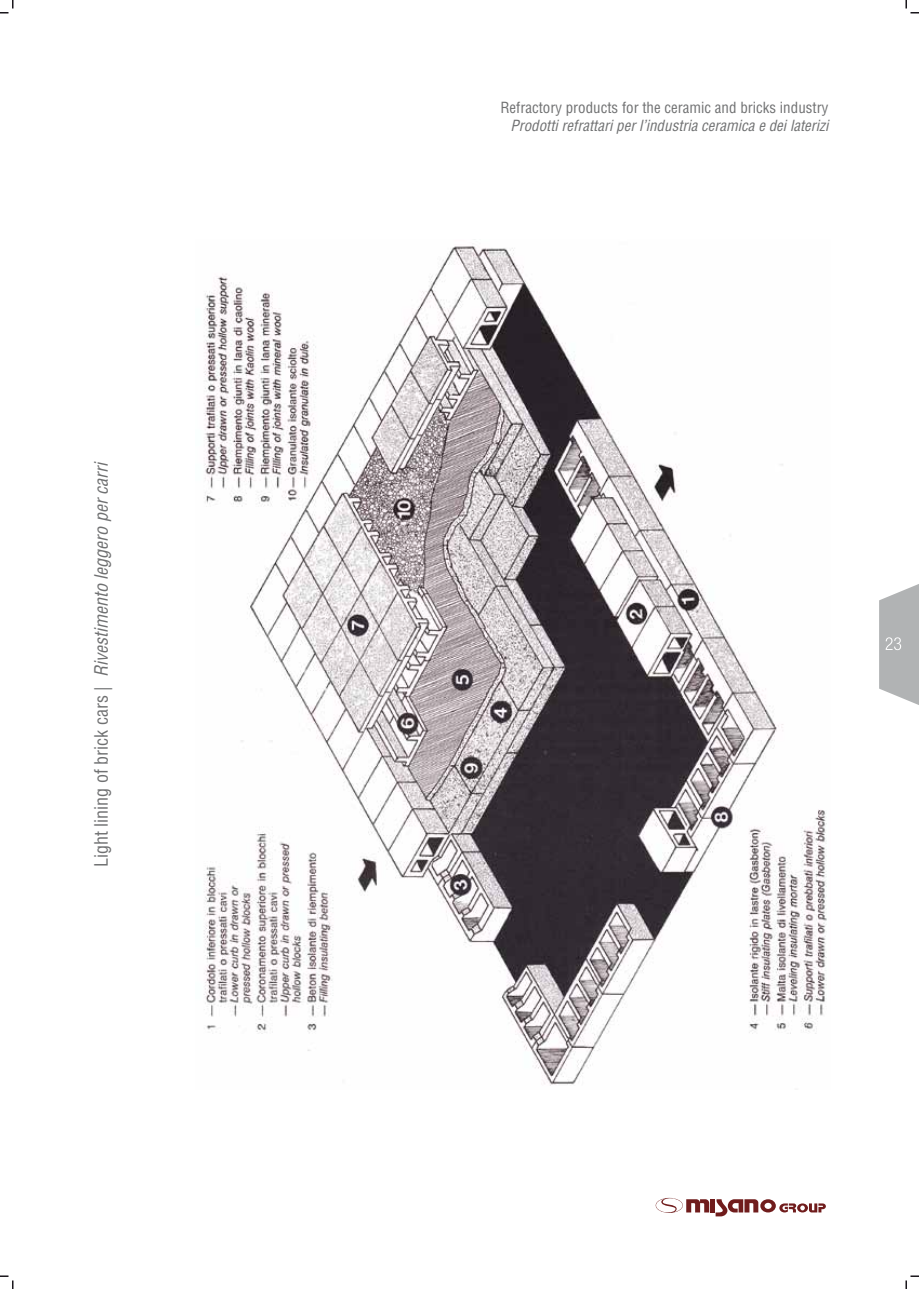
<style>
.page{position:relative;width:919px;height:1289px;background:#fff}
.page>*{position:absolute;margin:0;border:0;box-sizing:border-box;transform-origin:0 0}
.t1{font:italic condensed 18px "Helvetica LT Std";color:#707172}
.t2{font:italic condensed 15px "Helvetica LT Std";color:#707172}
.t3{font:condensed 15px "Helvetica LT Std";color:#707172}
.s1{font-style:normal}
</style>
<div class="page">
<img style="left:203px;top:239px;width:624px;height:847px">
<svg style="left:879px;top:584px;width:39px;height:121px;background:#bcbebf"></svg>
<div style="left:710px;top:1199px;width:5px;height:13px;background:#701c1c"></div>
<svg style="left:715px;top:1199px;width:110px;height:17px"></svg>
<svg style="left:655px;top:1197px;width:54px;height:15px"></svg>
<svg style="left:0;top:0;width:14px;height:14px"></svg>
<svg style="left:905px;top:0;width:13px;height:14px"></svg>
<svg style="left:905px;top:1275px;width:13px;height:13px"></svg>
<svg style="left:0;top:1275px;width:14px;height:13px"></svg>
<p class="t1" style="left:90px;top:867px;width:407px;rotate:-90deg"><span class="s1">Light lining of brick cars |</span> Rivestimento leggero per carri</p>
<p class="t3" style="left:500px;top:98px;width:329px">Refractory products for the ceramic and bricks industry</p>
<p class="t2" style="left:510px;top:116px;width:319px">Prodotti refrattari per l’industria ceramica e dei laterizi</p>
</div>
